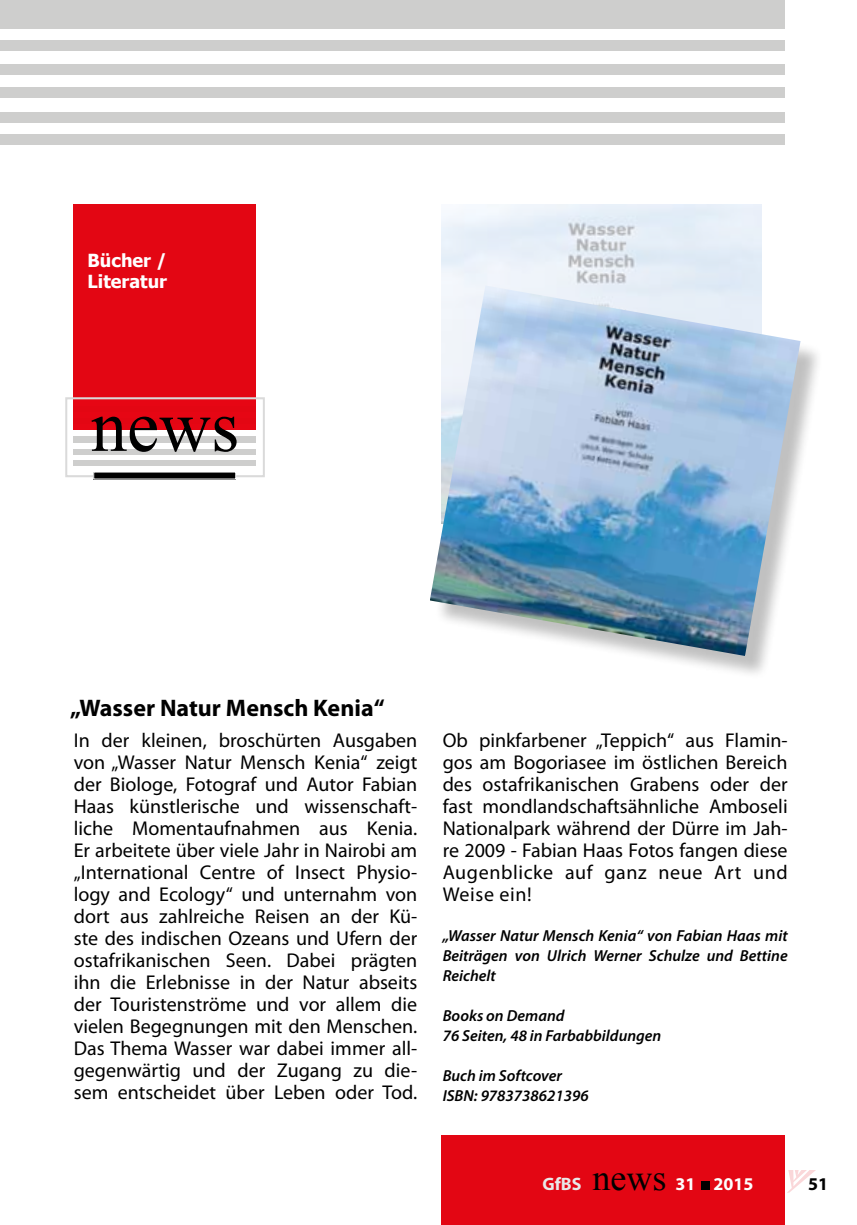
<style>
.page{position:relative;width:857px;height:1225px;background:#fff}
.page>*{position:absolute;margin:0;border:0;box-sizing:border-box;transform-origin:0 0}
.t1{font:74.2px "Times New Roman";color:#000}
.t2{font:700 24px "Myriad Pro";color:#000}
.t3{font:20px/22px "Myriad Pro";color:#000;text-align:justify}
.t4{font:700 18px/21.6px "Tahoma";color:#fff}
.t5{font:700 18px "Myriad Pro";color:#fdfdfd}
.t6{font:700 18px "Myriad Pro";color:#000}
.t7{font:italic 600 16px/20px "Myriad Pro";color:#000}
.s1{color:#e9e9e9}
.s2{font-family:"Times New Roman";font-weight:400;font-size:36px;color:#000}
</style>
<div class="page">
<div style="left:441px;top:1136px;width:343px;height:89px;background:#e30613"></div>
<div style="left:0;top:40px;width:784px;height:10px;background:#cececd"></div>
<div style="left:0;top:87px;width:784px;height:11px;background:#cececd"></div>
<div style="left:0;top:112px;width:784px;height:11px;background:#cececd"></div>
<div style="left:0;top:134px;width:784px;height:11px;background:#cececd"></div>
<div style="left:0;top:64px;width:784px;height:11px;background:#cececd"></div>
<div style="left:0;top:0;width:784px;height:28px;background:#cececd"></div>
<div style="left:700px;top:1180px;width:9px;height:9px;background:#000"></div>
<svg style="left:788px;top:1170px;width:27px;height:22px"></svg>
<div style="left:74px;top:204px;width:182px;height:226px;background:#e30613"></div>
<div style="left:65px;top:397px;width:200px;height:80px;border:2px solid #dadada"></div>
<div style="left:94px;top:472px;width:141px;height:7px;background:#000"></div>
<div style="left:93px;top:471px;width:143px;height:8px;border:1px solid #fff"></div>
<div style="left:74px;top:436px;width:182px;height:6px;background:#cececd"></div>
<div style="left:74px;top:449px;width:182px;height:5px;background:#cececd"></div>
<div style="left:74px;top:460px;width:182px;height:6px;background:#cececd"></div>
<img style="left:441px;top:204px;width:319px;height:81px">
<div style="left:433px;top:289px;width:391px;height:391px;background:#000;opacity:.25"></div>
<img style="left:430px;top:285px;width:370px;height:371px">
<p class="t4" style="left:88px;top:248px;width:81px">Bücher /<br>Literatur</p>
<h1 class="t1" style="left:91px;top:376px;width:149px">news</h1>
<p class="t2" style="left:70px;top:692px;width:316px">„Wasser Natur Mensch Kenia“</p>
<p class="t3" style="left:74px;top:728px;width:345px">In der kleinen, broschürten Ausgaben von „Wasser Natur Mensch Kenia“ zeigt der Biologe, Fotograf und Autor Fabian Haas künstlerische und wissenschaft&shy;liche Momentaufnahmen aus Kenia.<br>Er arbeitete über viele Jahr in Nairobi am „International Centre of Insect Physio&shy;logy and Ecology“ und unternahm von dort aus zahlreiche Reisen an der Kü&shy;ste des indischen Ozeans und Ufern der ostafrikanischen Seen. Dabei prägten ihn die Erlebnisse in der Natur abseits der Touristenströme und vor allem die vielen Begegnungen mit den Menschen.<br>Das Thema Wasser war dabei immer all&shy;gegenwärtig und der Zugang zu die&shy;sem entscheidet über Leben oder Tod.</p>
<p class="t3" style="left:442px;top:728px;width:346px">Ob pinkfarbener „Teppich“ aus Flamin&shy;gos am Bogoriasee im östlichen Bereich des ostafrikanischen Grabens oder der fast mondlandschaftsähnliche Amboseli Nationalpark während der Dürre im Jah&shy;re 2009 - Fabian Haas Fotos fangen diese Augenblicke auf ganz neue Art und Weise ein!</p>
<p class="t7" style="left:442px;top:925px;width:346px;text-align:justify">„Wasser Natur Mensch Kenia“ von Fabian Haas mit Beiträgen von Ulrich Werner Schulze und Bettine Reichelt</p>
<p class="t7" style="left:442px;top:1005px;width:220px">Books on Demand<br>76 Seiten, 48 in Farbabbildungen</p>
<p class="t7" style="left:442px;top:1065px;width:147px">Buch im Softcover<br>ISBN: 9783738621396</p>
<p class="t5" style="left:542px;top:1172px;width:213px"><span class="s1">GfBS</span> <span class="s2">news</span> 31 2015</p>
<p class="t6" style="left:807px;top:1172px;width:21px">51</p>
</div>
